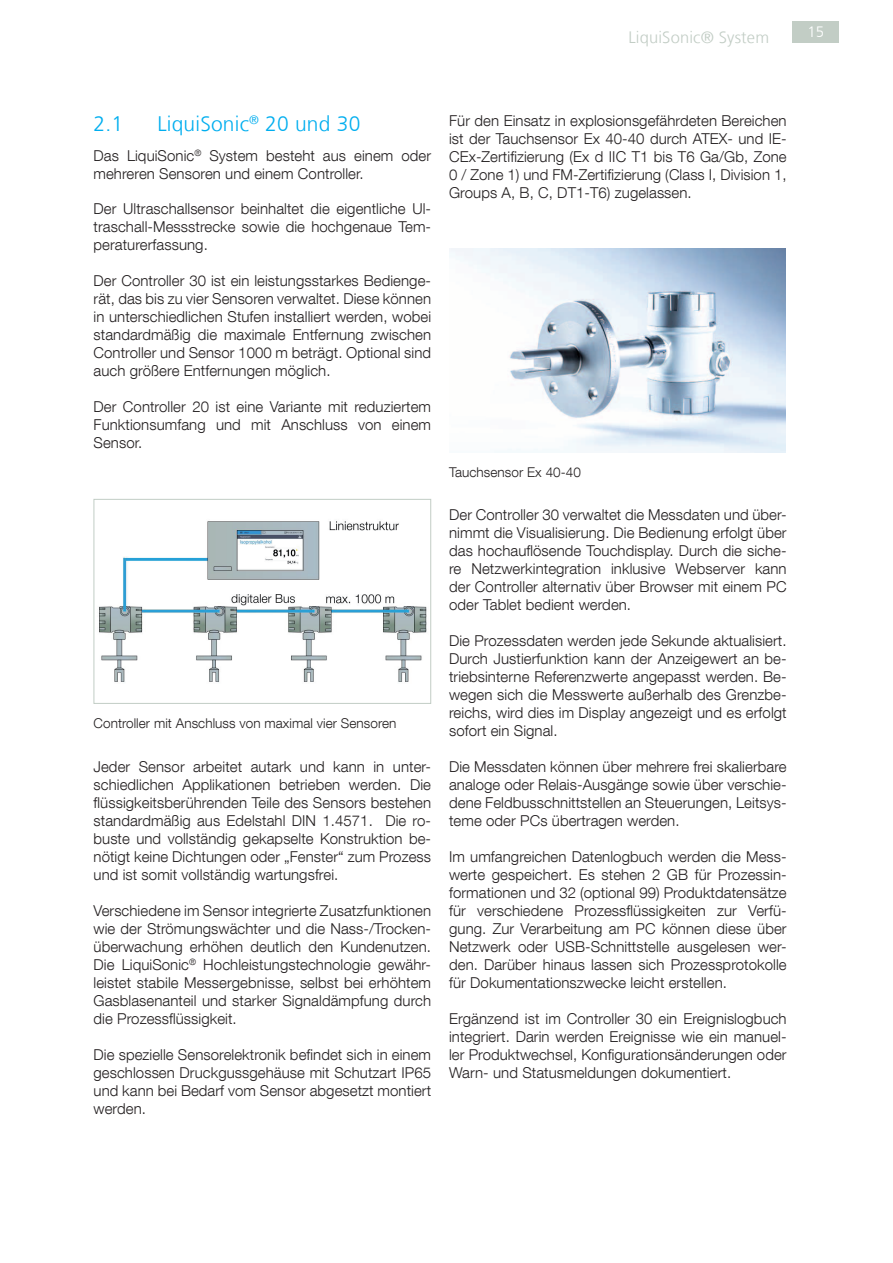
<style>
.page{position:relative;width:893px;height:1263px;background:#fff}
.page>*{position:absolute;margin:0;border:0;box-sizing:border-box;transform-origin:0 0}
.t1{font:300 21px "Frutiger LT Com";letter-spacing:.01em;color:#00aeef}
.t2{font:300 16.5px "Frutiger LT Com";letter-spacing:.01em;color:#c2cdc5}
.t3{font:300 15px/18px "Helvetica Neue LT Com";letter-spacing:.005em;color:#231f20;text-align:justify}
.t4{font:300 15px "Frutiger LT Com";color:#fff}
.t5{font:300 13.5px "Helvetica Neue LT Com";letter-spacing:.005em;color:#231f20}
</style>
<div class="page">
<div style="left:792px;top:21px;width:47px;height:22px;background:#c2cdc5"></div>
<svg style="left:93px;top:499px;width:338px;height:205px"></svg>
<img style="left:449px;top:249px;width:336px;height:203px">
<p class="t2" style="left:628px;top:27px;width:142px">LiquiSonic® System</p>
<p class="t4" style="left:808px;top:23px;width:18px">15</p>
<h1 class="t1" style="left:94px;top:111px;width:31px">2.1</h1>
<h1 class="t1" style="left:157px;top:111px;width:204px">LiquiSonic<sup>®</sup> 20 und 30</h1>
<p class="t3" style="left:94px;top:147px;width:339px">Das LiquiSonic<sup>®</sup> System besteht aus einem oder mehreren Sensoren und einem Controller.</p>
<p class="t3" style="left:94px;top:199px;width:339px">Der Ultraschallsensor beinhaltet die eigentliche Ul&shy;traschall-Messstrecke sowie die hochgenaue Tem&shy;peraturerfassung.</p>
<p class="t3" style="left:94px;top:271px;width:339px">Der Controller 30 ist ein leistungsstarkes Bedienge&shy;rät, das bis zu vier Sensoren verwaltet. Diese können in unterschiedlichen Stufen installiert werden, wobei standardmäßig die maximale Entfernung zwischen Controller und Sensor 1000 m beträgt. Optional sind auch größere Entfernungen möglich.</p>
<p class="t3" style="left:94px;top:397px;width:339px">Der Controller 20 ist eine Variante mit reduziertem Funktionsumfang und mit Anschluss von einem Sensor.</p>
<p class="t5" style="left:94px;top:715px;width:304px">Controller mit Anschluss von maximal vier Sensoren</p>
<p class="t3" style="left:94px;top:757px;width:339px">Jeder Sensor arbeitet autark und kann in unter&shy;schiedlichen Applikationen betrieben werden. Die flüssigkeitsberührenden Teile des Sensors bestehen standardmäßig aus Edelstahl DIN 1.4571. Die ro&shy;buste und vollständig gekapselte Konstruktion be&shy;nötigt keine Dichtungen oder „Fenster“ zum Prozess und ist somit vollständig wartungsfrei.</p>
<p class="t3" style="left:94px;top:901px;width:339px">Verschiedene im Sensor integrierte Zusatzfunktionen wie der Strömungswächter und die Nass-/Trocken&shy;überwachung erhöhen deutlich den Kundenutzen.<br>Die LiquiSonic<sup>®</sup> Hochleistungstechnologie gewähr&shy;leistet stabile Messergebnisse, selbst bei erhöhtem Gasblasenanteil und starker Signaldämpfung durch die Prozessflüssigkeit.</p>
<p class="t3" style="left:94px;top:1045px;width:339px">Die spezielle Sensorelektronik befindet sich in einem geschlossen Druckgussgehäuse mit Schutzart IP65 und kann bei Bedarf vom Sensor abgesetzt montiert werden.</p>
<p class="t3" style="left:449px;top:111px;width:339px">Für den Einsatz in explosionsgefährdeten Bereichen ist der Tauchsensor Ex 40-40 durch ATEX- und IE-CEx-Zertifizierung (Ex d IIC T1 bis T6 Ga/Gb, Zone 0 / Zone 1) und FM-Zertifizierung (Class I, Division 1, Groups A, B, C, DT1-T6) zugelassen.</p>
<p class="t5" style="left:449px;top:463px;width:133px">Tauchsensor Ex 40-40</p>
<p class="t3" style="left:449px;top:505px;width:339px">Der Controller 30 verwaltet die Messdaten und über&shy;nimmt die Visualisierung. Die Bedienung erfolgt über das hochauflösende Touchdisplay. Durch die siche&shy;re Netzwerkintegration inklusive Webserver kann der Controller alternativ über Browser mit einem PC oder Tablet bedient werden.</p>
<p class="t3" style="left:449px;top:631px;width:339px">Die Prozessdaten werden jede Sekunde aktualisiert.<br>Durch Justierfunktion kann der Anzeigewert an be&shy;triebsinterne Referenzwerte angepasst werden. Be&shy;wegen sich die Messwerte außerhalb des Grenzbe&shy;reichs, wird dies im Display angezeigt und es erfolgt sofort ein Signal.</p>
<p class="t3" style="left:449px;top:757px;width:339px">Die Messdaten können über mehrere frei skalierbare analoge oder Relais-Ausgänge sowie über verschie&shy;dene Feldbusschnittstellen an Steuerungen, Leitsys&shy;teme oder PCs übertragen werden.</p>
<p class="t3" style="left:449px;top:847px;width:339px">Im umfangreichen Datenlogbuch werden die Mess&shy;werte gespeichert. Es stehen 2 GB für Prozessin&shy;formationen und 32 (optional 99) Produktdatensätze für verschiedene Prozessflüssigkeiten zur Verfü&shy;gung. Zur Verarbeitung am PC können diese über Netzwerk oder USB-Schnittstelle ausgelesen wer&shy;den. Darüber hinaus lassen sich Prozessprotokolle für Dokumentationszwecke leicht erstellen.</p>
<p class="t3" style="left:449px;top:1009px;width:339px">Ergänzend ist im Controller 30 ein Ereignislogbuch integriert. Darin werden Ereignisse wie ein manuel&shy;ler Produktwechsel, Konfigurationsänderungen oder Warn- und Statusmeldungen dokumentiert.</p>
</div>
